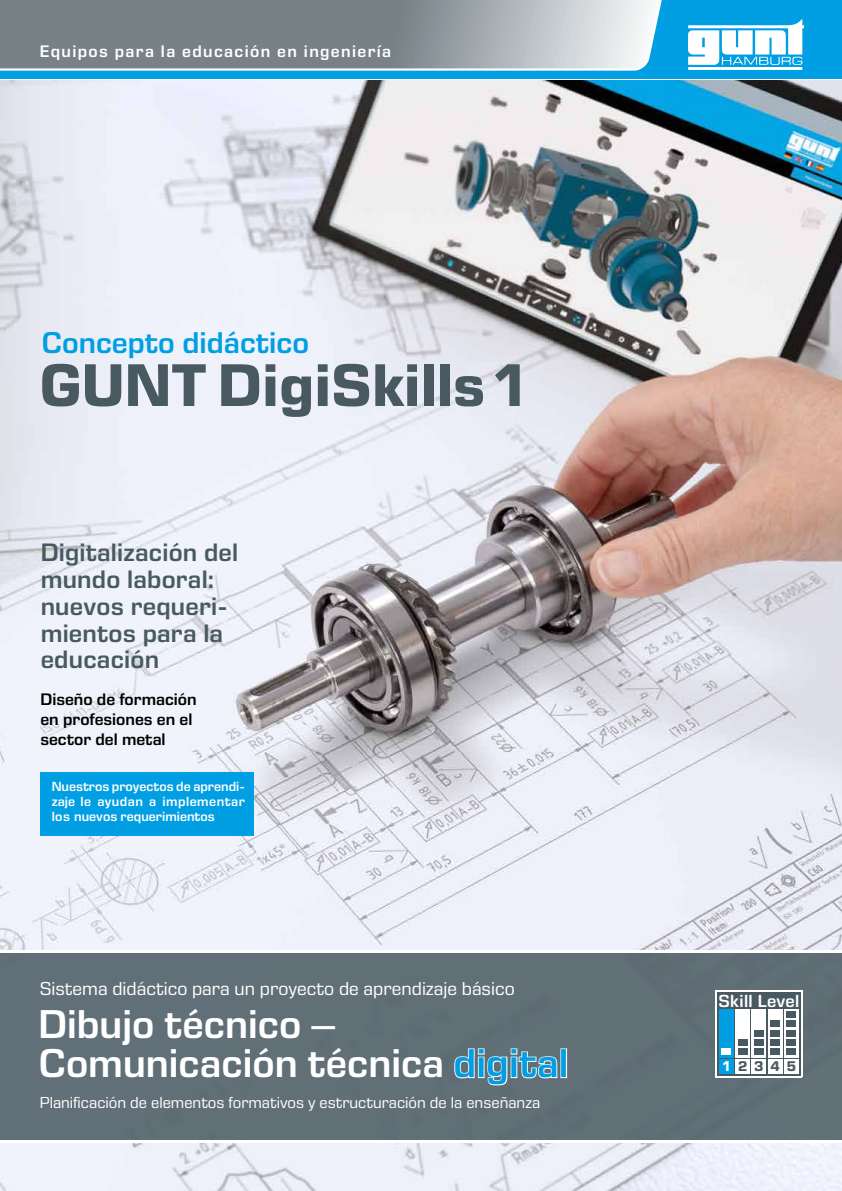
<style>
.page{position:relative;width:842px;height:1191px;background:#fff}
.page>*{position:absolute;margin:0;border:0;box-sizing:border-box;transform-origin:0 0}
.t1{font:700 71.3px "gunt 2 E Symbol";color:#fff}
.t2{font:700 61.3px "Eurostile Next LT Pro";letter-spacing:.01em;color:#495961}
.t3{font:600 41px/39px "Eurostile Next LT Pro";color:#fff}
.t4{font:600 30.7px "Eurostile Next LT Pro";color:#009fe3}
.t5{font:600 25.7px/26.8px "Eurostile Next LT Pro";letter-spacing:.01em;color:#495961}
.t6{font:19.1px "Eurostile Next LT Pro";color:#fff}
.t7{font:600 17.8px "Eurostile Next LT Pro";letter-spacing:.02em;color:#fff}
.t8{font:600 17px/20px "Eurostile Next LT Pro";color:#000}
.t9{font:600 17px "Eurostile Next LT Pro";letter-spacing:.08em;color:#fff}
.t10{font:16.2px "Eurostile Next LT Pro";color:#fff}
.t11{font:700 14.3px "Eurostile Next LT Pro";letter-spacing:.495em;color:#495961}
.t12{font:600 13.5px/15px "Eurostile Next LT Pro";letter-spacing:.005em;color:#fff;text-align:justify}
.s1{color:#fff}
</style>
<div class="page">
<img style="left:0;top:81px;width:842px;height:1110px">
<div style="left:0;top:952px;width:842px;height:188px;background:#616f77"></div>
<div style="left:0;top:0;width:842px;height:78px;background:#009fe3"></div>
<svg style="left:0;top:0;width:662px;height:71px;background:#919ca1"></svg>
<hr style="left:0;top:950px;width:842px;height:2px;background:#fff">
<hr style="left:0;top:1140px;width:842px;height:2px;background:#fff">
<svg style="left:717px;top:991px;width:84px;height:85px;fill:#495961"></svg>
<div style="left:719px;top:1059px;width:14px;height:14px;background:#009fe3"></div>
<div style="left:735px;top:1059px;width:15px;height:14px;background:#fff"></div>
<div style="left:752px;top:1059px;width:14px;height:14px;background:#fff"></div>
<div style="left:768px;top:1059px;width:14px;height:14px;background:#fff"></div>
<div style="left:784px;top:1059px;width:14px;height:14px;background:#fff"></div>
<svg style="left:784px;top:1009px;width:14px;height:48px"></svg>
<svg style="left:768px;top:1009px;width:14px;height:48px"></svg>
<div style="left:752px;top:1009px;width:14px;height:48px;background:#fff"></div>
<div style="left:736px;top:1009px;width:14px;height:48px;background:#fff"></div>
<div style="left:719px;top:1009px;width:14px;height:48px;background:#009fe3"></div>
<hr style="left:715px;top:1076px;width:87px;height:1px;background:#fff">
<hr style="left:715px;top:990px;width:87px;height:1px;background:#fff">
<hr style="left:801px;top:990px;width:1px;height:87px;background:#fff">
<div style="left:787px;top:1048px;width:9px;height:6px;background:#495961"></div>
<div style="left:771px;top:1048px;width:9px;height:6px;background:#495961"></div>
<div style="left:754px;top:1048px;width:9px;height:6px;background:#495961"></div>
<div style="left:738px;top:1048px;width:9px;height:6px;background:#495961"></div>
<div style="left:722px;top:1048px;width:9px;height:6px;background:#fff"></div>
<div style="left:787px;top:1029px;width:9px;height:7px;background:#495961"></div>
<div style="left:771px;top:1029px;width:9px;height:7px;background:#495961"></div>
<div style="left:754px;top:1029px;width:9px;height:7px;background:#495961"></div>
<div style="left:787px;top:1039px;width:9px;height:6px;background:#495961"></div>
<div style="left:771px;top:1039px;width:9px;height:6px;background:#495961"></div>
<div style="left:754px;top:1039px;width:9px;height:6px;background:#495961"></div>
<div style="left:738px;top:1039px;width:9px;height:6px;background:#495961"></div>
<div style="left:787px;top:1020px;width:9px;height:7px;background:#495961"></div>
<div style="left:771px;top:1020px;width:9px;height:7px;background:#495961"></div>
<div style="left:787px;top:1011px;width:9px;height:7px;background:#495961"></div>
<hr style="left:715px;top:990px;width:2px;height:87px;background:#fff">
<div style="left:40px;top:772px;width:213px;height:63px;background:#009fe3"></div>
<p class="t9" style="left:40px;top:42px;width:353px">Equipos para la educación en ingeniería</p>
<h3 class="t4" style="left:42px;top:326px;width:269px">Concepto didáctico</h3>
<h2 class="t2" style="left:40px;top:350px;width:488px">GUNT DigiSkills 1</h2>
<h3 class="t5" style="left:41px;top:539px;width:199px">Digitalización del mundo laboral: nuevos requeri&shy;mientos para la educación</h3>
<p class="t8" style="left:40px;top:689px;width:158px">Diseño de formación en profesiones en el sector del metal</p>
<p class="t12" style="left:52px;top:779px;width:195px">Nuestros proyectos de aprendi&shy;zaje le ayudan a implementar los nuevos requerimientos</p>
<h3 class="t6" style="left:40px;top:977px;width:476px">Sistema didáctico para un proyecto de aprendizaje básico</h3>
<h3 class="t3" style="left:38px;top:1005px;width:532px">Dibujo técnico –<br>Comunicación técnica digital</h3>
<p class="t10" style="left:40px;top:1093px;width:502px">Planificación de elementos formativos y estructuración de la enseñanza</p>
<h1 class="t1" style="left:720px;top:9px;width:89px">◆■▼</h1>
<h3 class="t7" style="left:718px;top:990px;width:82px">Skill Level</h3>
<p class="t11" style="left:723px;top:1058px;width:75px"><span class="s1">1</span>2345</p>
</div>
